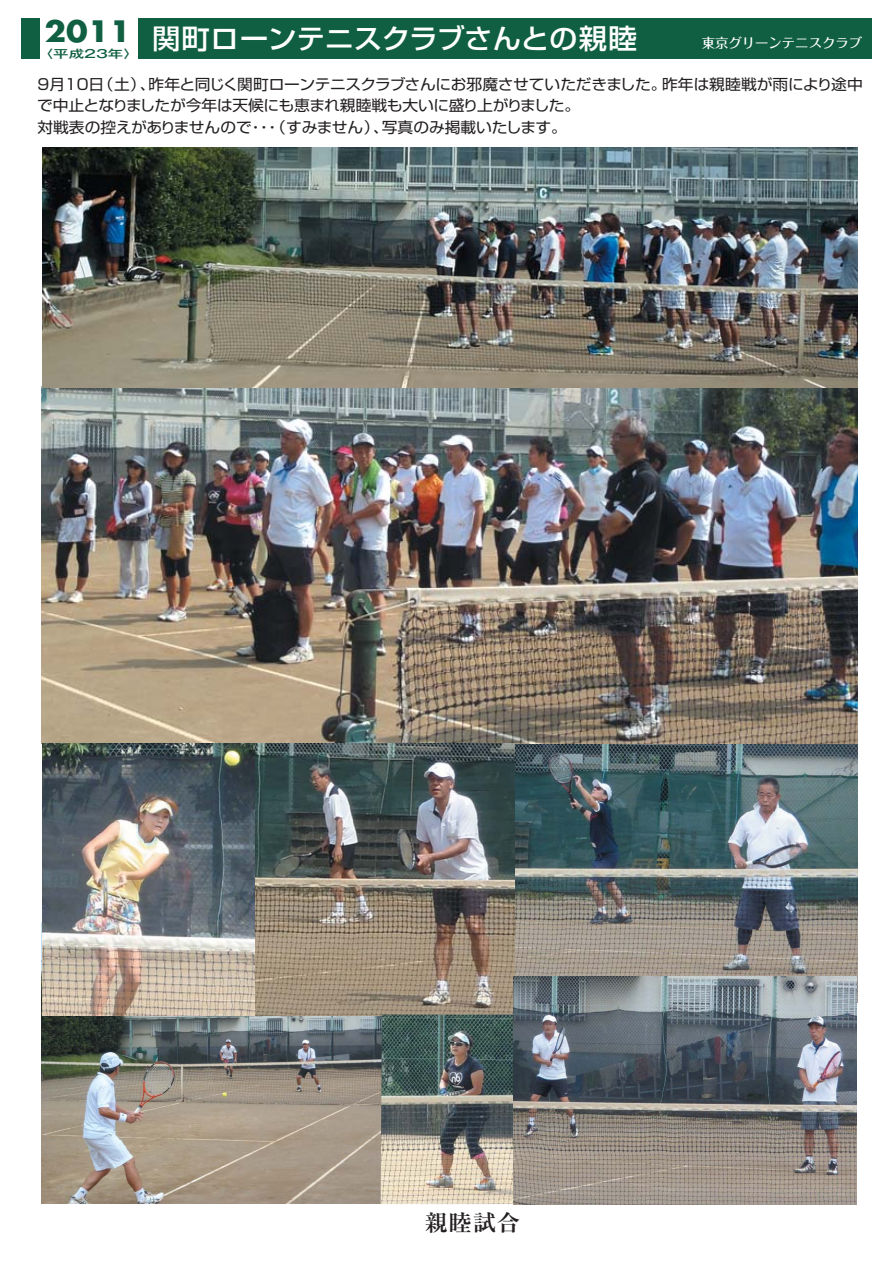
<style>
.page{position:relative;width:893px;height:1263px;background:#fff}
.page>*{position:absolute;margin:0;border:0;box-sizing:border-box;transform-origin:0 0}
.t1{font:700 28.65px "Futura";color:#105f42;scale:1.1 1}
.t2{font:500 27.6px "Shin Go";color:#fff}
.t3{font:700 22.5px "Ryumin";color:#231f20}
.t4{font:15px/21.8px "Shin Go";letter-spacing:-.02em;color:#231f20;scale:1.05 1}
.t5{font:500 13.35px "Folk";color:#fff}
.t6{font:500 11.25px "Gothic MB101";color:#105f42;scale:1.39 1}
</style>
<div class="page">
<img style="left:42px;top:1016px;width:338px;height:188px">
<img style="left:497px;top:743px;width:360px;height:260px">
<div style="left:138px;top:18px;width:734px;height:41px;background:#105f42"></div>
<div style="left:21px;top:18px;width:19px;height:41px;background:#105f42"></div>
<img style="left:42px;top:388px;width:815px;height:355px">
<img style="left:42px;top:148px;width:815px;height:240px">
<img style="left:42px;top:743px;width:217px;height:273px">
<img style="left:256px;top:744px;width:259px;height:272px">
<img style="left:380px;top:1015px;width:133px;height:189px">
<img style="left:513px;top:976px;width:343px;height:228px">
<h1 class="t1" style="left:45px;top:18px;width:80px">2011</h1>
<p class="t6" style="left:38px;top:49px;width:74px">〈平成23年〉</p>
<h2 class="t2" style="left:152px;top:28px;width:486px">関町ローンテニスクラブさんとの親睦</h2>
<p class="t5" style="left:702px;top:38px;width:162px">東京グリーンテニスクラブ</p>
<p class="t4" style="left:37px;top:75px;width:787px">9月10日（土）、昨年と同じく関町ローンテニスクラブさんにお邪魔させていただきました。昨年は親睦戦が雨により途中で中止となりましたが今年は天候にも恵まれ親睦戦も大いに盛り上がりました。<br>対戦表の控えがありませんので・・・（すみません）、写真のみ掲載いたします。</p>
<h3 class="t3" style="left:424px;top:1215px;width:97px">親睦試合</h3>
</div>
